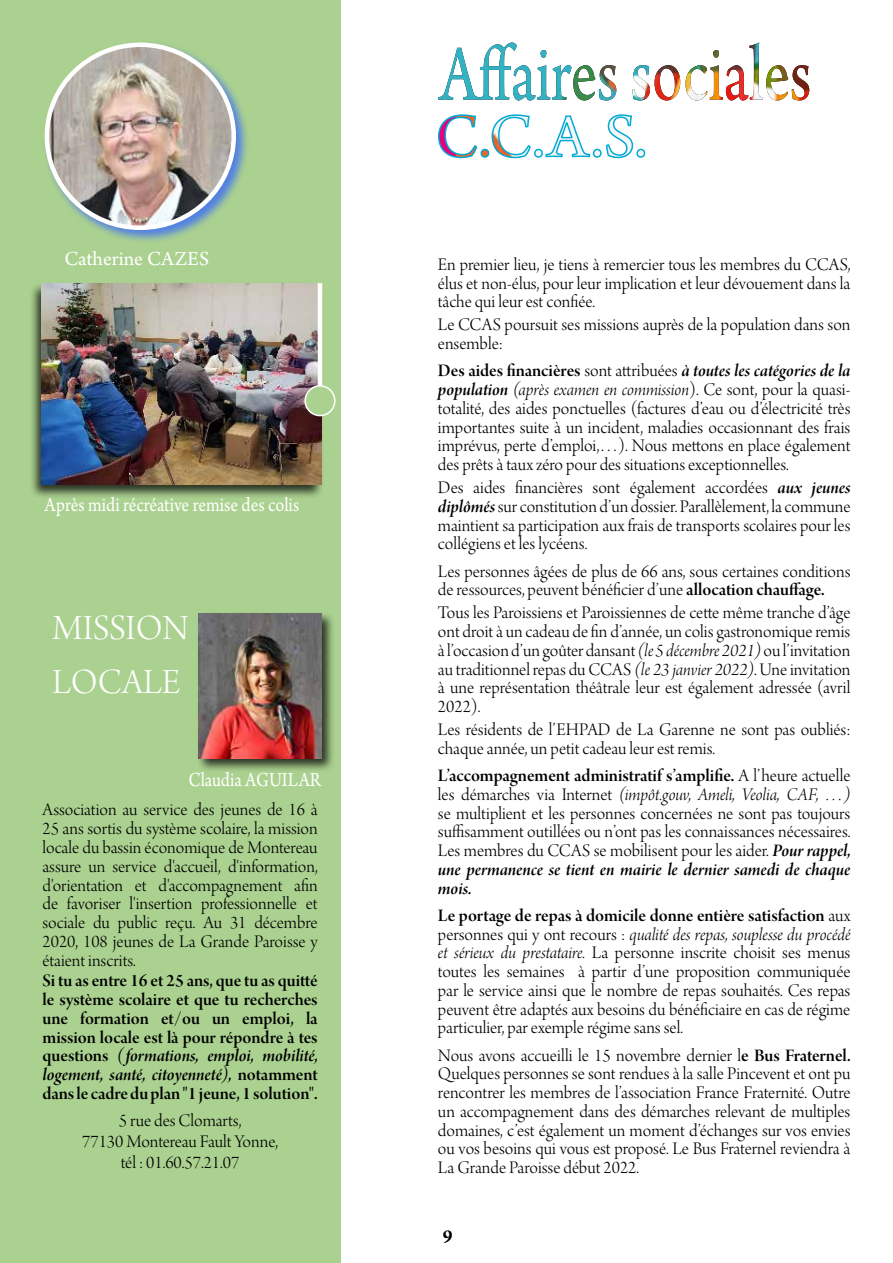
<style>
.page{position:relative;width:893px;height:1263px;background:#fff}
.page>*{position:absolute;margin:0;border:0;box-sizing:border-box;transform-origin:0 0}
.t1{font:37.5px/53.6px "Arno Pro Light Display";color:#fff}
.t2{font:21px "Arno Pro";color:#fff;scale:.87 1}
.t3{font:21px "Arno Pro";color:#fff}
.t4{font:700 19.5px "Arno Pro";color:#000}
.t5{font:18.75px/18.8px "Arno Pro Light Display";color:#000;text-align:justify}
.t6{font:18.75px/18.8px "Arno Pro Smbd Display";letter-spacing:-.005em;color:#000;text-align:justify}
.t7{font:18.75px/18.8px "Arno Pro Smbd Italic Display";letter-spacing:-.005em;color:#000}
.t8{font:18.75px "Arno Pro Light Italic Display";letter-spacing:-.005em;color:#000}
.s1{font-family:"Arno Pro Smbd Display"}
.s2{font-family:"Arno Pro Light Display"}
.s3{font-family:"Arno Pro Smbd Italic Display"}
.s4{font-family:"Arno Pro Light Italic Display"}
</style>
<div class="page">
<div style="left:0;top:0;width:340px;height:1263px;background:#abd190"></div>
<div style="left:42px;top:40px;width:208px;height:204px;background:#36f;opacity:.75"></div>
<img style="left:47px;top:45px;width:187px;height:183px">
<div style="left:45px;top:43px;width:191px;height:187px;border:4px solid #fff;border-radius:50%"></div>
<svg style="left:510px;top:42px;width:299px;height:58px"></svg>
<img style="left:438px;top:43px;width:325px;height:57px">
<svg style="left:438px;top:114px;width:208px;height:45px"></svg>
<div style="left:29px;top:282px;width:295px;height:218px;background:#000;opacity:.75"></div>
<img style="left:42px;top:283px;width:279px;height:201px">
<hr style="left:318px;top:283px;width:4px;height:110px;background:#fff">
<div style="left:305px;top:386px;width:30px;height:30px;background:#abd190;border-radius:50%"></div>
<div style="left:304px;top:385px;width:32px;height:31px;border:2px solid #fff;border-radius:50%"></div>
<div style="left:196px;top:611px;width:139px;height:162px;background:#000;opacity:.75"></div>
<img style="left:198px;top:613px;width:123px;height:145px">
<p class="t3" style="left:64px;top:247px;width:146px">Catherine CAZES</p>
<p class="t5" style="left:438px;top:256px;width:414px">En premier lieu, je tiens à remercier tous les membres du CCAS, élus et non-élus, pour leur implication et leur dévouement dans la tâche qui leur est confiée.</p>
<p class="t5" style="left:438px;top:317px;width:414px">Le CCAS poursuit ses missions auprès de la population dans son ensemble:</p>
<p class="t7" style="left:438px;top:362px;width:414px"><span class="s1">Des aides financières</span> <span class="s2">sont attribuées</span> à toutes les catégories de la</p>
<p class="t8" style="left:438px;top:379px;width:414px"><span class="s3">population</span> (après examen en commission<span class="s2">). Ce sont, pour la quasi-</span></p>
<p class="t5" style="left:438px;top:400px;width:414px">totalité, des aides ponctuelles (factures d’eau ou d’électricité très importantes suite à un incident, maladies occasionnant des frais imprévus, perte d’emploi,…). Nous mettons en place également des prêts à taux zéro pour des situations exceptionnelles.</p>
<p class="t5" style="left:438px;top:479px;width:414px">Des aides financières sont également accordées <span class="s3">aux jeunes diplômés</span> sur constitution d’un dossier. Parallèlement, la commune maintient sa participation aux frais de transports scolaires pour les collégiens et les lycéens.</p>
<p class="t5" style="left:438px;top:563px;width:414px">Les personnes âgées de plus de 66 ans, sous certaines conditions de ressources, peuvent bénéficier d’une <span class="s1">allocation chauffage.</span></p>
<p class="t5" style="left:438px;top:605px;width:414px">Tous les Paroissiens et Paroissiennes de cette même tranche d’âge ont droit à un cadeau de fin d’année, un colis gastronomique remis à l’occasion d’un goûter dansant <span class="s4">(le 5 décembre 2021)</span> ou l’invitation au traditionnel repas du CCAS <span class="s4">(le 23 janvier 2022)</span>. Une invitation à une représentation théâtrale leur est également adressée (avril 2022).</p>
<p class="t5" style="left:438px;top:721px;width:414px">Les résidents de l’EHPAD de La Garenne ne sont pas oubliés: chaque année, un petit cadeau leur est remis.</p>
<p class="t6" style="left:438px;top:767px;width:414px">L’accompagnement administratif s’amplifie. <span class="s2">A l’heure actuelle</span></p>
<p class="t8" style="left:438px;top:784px;width:414px"><span class="s2">les démarches via Internet</span> (impôt.gouv, Ameli, Veolia, CAF, …)</p>
<p class="t5" style="left:438px;top:805px;width:414px">se multiplient et les personnes concernées ne sont pas toujours suffisamment outillées ou n’ont pas les connaissances nécessaires.<br>Les membres du CCAS se mobilisent pour les aider. <span class="s3">Pour rappel,</span></p>
<p class="t7" style="left:438px;top:861px;width:414px">une permanence se tient en mairie le dernier samedi de chaque mois.</p>
<p class="t6" style="left:438px;top:907px;width:414px">Le portage de repas à domicile donne entière satisfaction <span class="s2">aux</span></p>
<p class="t8" style="left:438px;top:924px;width:414px"><span class="s2">personnes qui y ont recours :</span> qualité des repas, souplesse du procédé</p>
<p class="t5" style="left:438px;top:945px;width:414px"><span class="s4">et sérieux du prestataire.</span> La personne inscrite choisit ses menus toutes les semaines à partir d’une proposition communiquée par le service ainsi que le nombre de repas souhaités. Ces repas peuvent être adaptés aux besoins du bénéficiaire en cas de régime particulier, par exemple régime sans sel.</p>
<p class="t5" style="left:438px;top:1047px;width:414px">Nous avons accueilli le 15 novembre dernier l<span class="s1">e Bus Fraternel.<br></span>Quelques personnes se sont rendues à la salle Pincevent et ont pu rencontrer les membres de l’association France Fraternité. Outre un accompagnement dans des démarches relevant de multiples domaines, c’est également un moment d’échanges sur vos envies ou vos besoins qui vous est proposé. Le Bus Fraternel reviendra à La Grande Paroisse début 2022.</p>
<p class="t2" style="left:45px;top:493px;width:294px">Après midi récréative remise des colis</p>
<h1 class="t1" style="left:52px;top:604px;width:138px">MISSION<br>LOCALE</h1>
<p class="t2" style="left:189px;top:768px;width:154px">Claudia AGUILAR</p>
<p class="t5" style="left:43px;top:802px;width:277px">Association au service des jeunes de 16 à 25 ans sortis du système scolaire, la mission locale du bassin économique de Montereau assure un service d'accueil, d'information, d'orientation et d'accompagnement afin de favoriser l'insertion professionnelle et sociale du public reçu. Au 31 décembre 2020, 108 jeunes de La Grande Paroisse y étaient inscrits.</p>
<p class="t6" style="left:43px;top:972px;width:277px">Si tu as entre 16 et 25 ans, que tu as quitté le système scolaire et que tu recherches une formation et/ou un emploi, la mission locale est là pour répondre à tes</p>
<p class="t7" style="left:43px;top:1047px;width:277px"><span class="s1">questions</span> (formations, emploi, mobilité, logement, santé, citoyenneté), <span class="s1">notamment</span></p>
<p class="t6" style="left:43px;top:1085px;width:277px">dans le cadre du plan "1 jeune, 1 solution".</p>
<p class="t5" style="left:82px;top:1111px;width:197px;line-height:20.9px;text-align:center">5 rue des Clomarts,<br>77130 Montereau Fault Yonne, tél : 01.60.57.21.07</p>
<p class="t4" style="left:443px;top:1225px;width:11px">9</p>
</div>
